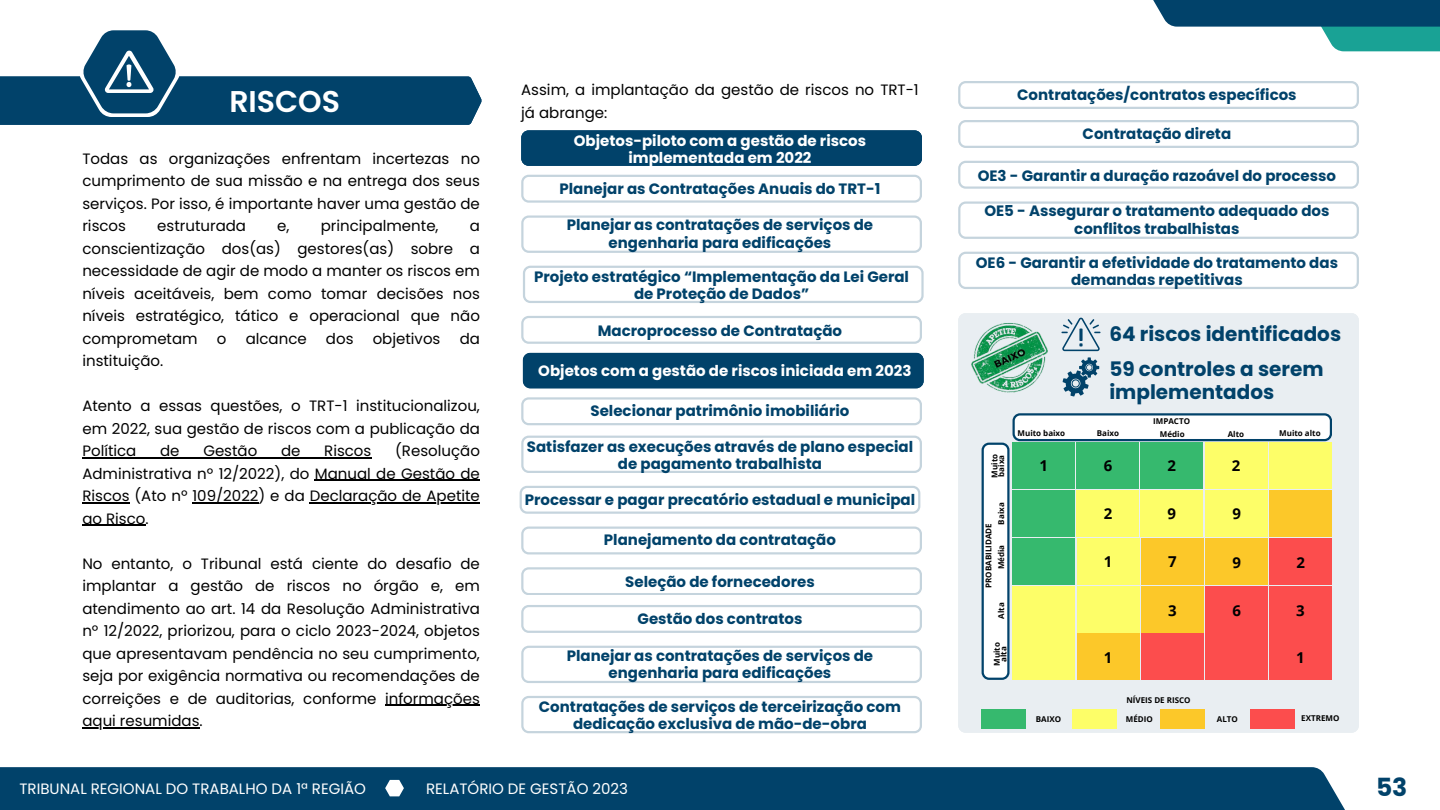
<style>
.page{position:relative;width:1440px;height:810px;background:#fff}
.page>*{position:absolute;margin:0;border:0;box-sizing:border-box;transform-origin:0 0}
.t1{font:600 30px "Poppins";color:#fff}
.t2{font:700 25px "Poppins";color:#01426a}
.t3{font:700 20px/34.8px "Poppins";color:#01426a}
.t4{font:15px/22.5px "Poppins";color:#000;text-align:justify}
.t5{font:700 15px/17.2px "Poppins";color:#01426a;text-align:center}
.t6{font:700 15px/17.2px "Poppins";color:#fff;text-align:center}
.t7{font:15px "Poppins";color:#fff}
.t8{font:700 15px "Open Sans";color:#000}
.t9{font:700 8px/6.7px "Open Sans";color:#000;text-align:center}
</style>
<div class="page">
<svg style="left:521px;top:397px;width:401px;height:28px"></svg>
<svg style="left:521px;top:605px;width:401px;height:28px"></svg>
<svg style="left:958px;top:161px;width:401px;height:27px"></svg>
<svg style="left:958px;top:201px;width:401px;height:38px"></svg>
<svg style="left:958px;top:252px;width:401px;height:37px"></svg>
<svg style="left:520px;top:486px;width:400px;height:28px"></svg>
<svg style="left:521px;top:527px;width:401px;height:27px"></svg>
<svg style="left:521px;top:567px;width:401px;height:28px"></svg>
<svg style="left:958px;top:81px;width:401px;height:28px"></svg>
<svg style="left:958px;top:120px;width:401px;height:28px"></svg>
<svg style="left:521px;top:696px;width:401px;height:37px"></svg>
<svg style="left:521px;top:646px;width:401px;height:37px"></svg>
<svg style="left:521px;top:436px;width:401px;height:37px"></svg>
<svg style="left:521px;top:175px;width:401px;height:27px"></svg>
<svg style="left:521px;top:316px;width:401px;height:28px"></svg>
<svg style="left:521px;top:215px;width:401px;height:38px"></svg>
<svg style="left:523px;top:266px;width:400px;height:37px"></svg>
<div style="left:521px;top:130px;width:401px;height:36px;background:#01426a"></div>
<div style="left:523px;top:353px;width:400px;height:35px;background:#01426a"></div>
<div style="left:958px;top:313px;width:401px;height:420px;background:#e9eef2"></div>
<svg style="left:1061px;top:318px;width:39px;height:33px"></svg>
<img style="left:972px;top:319px;width:76px;height:79px">
<svg style="left:982px;top:413px;width:350px;height:267px;background:#d5c374"></svg>
<svg style="left:1063px;top:357px;width:36px;height:39px"></svg>
<div style="left:982px;top:710px;width:44px;height:19px;background:#36b96e"></div>
<div style="left:1072px;top:710px;width:45px;height:19px;background:#fdfe68"></div>
<div style="left:1160px;top:710px;width:45px;height:19px;background:#fcc829"></div>
<div style="left:1250px;top:709px;width:45px;height:19px;background:#fc4d4d"></div>
<div style="left:0;top:767px;width:1354px;height:43px;background:#01426a"></div>
<svg style="left:385px;top:780px;width:19px;height:16px"></svg>
<svg style="left:1321px;top:27px;width:119px;height:24px;background:#27a89b"></svg>
<div style="left:1119px;top:0;width:321px;height:27px;background:#01426a"></div>
<svg style="left:0;top:30px;width:482px;height:95px"></svg>
<hr style="left:82px;top:457px;width:289px;height:2px;background:#000">
<hr style="left:315px;top:480px;width:165px;height:1px;background:#000">
<hr style="left:82px;top:502px;width:48px;height:2px;background:#000">
<hr style="left:192px;top:502px;width:67px;height:2px;background:#000">
<hr style="left:310px;top:502px;width:170px;height:2px;background:#000">
<hr style="left:82px;top:525px;width:63px;height:1px;background:#000">
<hr style="left:385px;top:705px;width:95px;height:1px;background:#000">
<hr style="left:82px;top:727px;width:118px;height:2px;background:#000">
<h1 class="t1" style="left:229px;top:80px;width:112px">RISCOS</h1>
<p class="t4" style="left:82px;top:147px;width:399px">Todas as organizações enfrentam incertezas no cumprimento de sua missão e na entrega dos seus serviços. Por isso, é importante haver uma gestão de riscos</p>
<p class="t4" style="left:157px;top:215px;width:90px">estruturada</p>
<p class="t4" style="left:277px;top:215px;width:14px">e,</p>
<p class="t4" style="left:321px;top:215px;width:119px">principalmente,</p>
<p class="t4" style="left:82px;top:215px;width:399px;text-indent:387px">a conscientização dos(as) gestores(as) sobre a necessidade de agir de modo a manter os riscos em níveis aceitáveis, bem como tomar decisões nos níveis estratégico, tático e operacional que não comprometam</p>
<p class="t4" style="left:217px;top:327px;width:11px">o</p>
<p class="t4" style="left:246px;top:327px;width:63px">alcance</p>
<p class="t4" style="left:326px;top:327px;width:29px">dos</p>
<p class="t4" style="left:373px;top:327px;width:69px">objetivos</p>
<p class="t4" style="left:460px;top:327px;width:22px">da</p>
<p class="t4" style="left:82px;top:350px;width:83px">instituição.</p>
<p class="t4" style="left:82px;top:395px;width:399px">Atento a essas questões, o TRT-1 institucionalizou, em 2022, sua gestão de riscos com a publicação da Política</p>
<p class="t4" style="left:82px;top:440px;width:399px;text-indent:313px">(Resolução Administrativa nº 12/2022), do Manual de Gestão de Riscos (Ato nº 109/2022) e da Declaração de Apetite ao Risco.</p>
<p class="t4" style="left:82px;top:552px;width:399px">No entanto, o Tribunal está ciente do desafio de implantar a gestão de riscos no órgão e, em atendimento ao art. 14 da Resolução Administrativa nº 12/2022, priorizou, para o ciclo 2023-2024, objetos que apresentavam pendência no seu cumprimento, seja por exigência normativa ou recomendações de correições e de auditorias, conforme informações aqui resumidas.</p>
<p class="t4" style="left:160px;top:440px;width:21px">de</p>
<p class="t4" style="left:203px;top:440px;width:55px">Gestão</p>
<p class="t4" style="left:281px;top:440px;width:21px">de</p>
<p class="t4" style="left:324px;top:440px;width:49px">Riscos</p>
<p class="t4" style="left:521px;top:79px;width:399px">Assim, a implantação da gestão de riscos no TRT-1 já abrange:</p>
<p class="t6" style="left:574px;top:132px;width:294px">Objetos-piloto com a gestão de riscos implementada em 2022</p>
<p class="t5" style="left:560px;top:180px;width:322px">Planejar as Contratações Anuais do TRT-1</p>
<p class="t5" style="left:567px;top:216px;width:308px">Planejar as contratações de serviços de engenharia para edificações</p>
<p class="t5" style="left:534px;top:268px;width:376px">Projeto estratégico “Implementação da Lei Geral de Proteção de Dados”</p>
<p class="t5" style="left:598px;top:322px;width:246px">Macroprocesso de Contratação</p>
<p class="t6" style="left:538px;top:362px;width:375px">Objetos com a gestão de riscos iniciada em 2023</p>
<p class="t5" style="left:590px;top:402px;width:261px">Selecionar patrimônio imobiliário</p>
<p class="t5" style="left:527px;top:438px;width:388px">Satisfazer as execuções através de plano especial de pagamento trabalhista</p>
<p class="t5" style="left:525px;top:491px;width:392px">Processar e pagar precatório estadual e municipal</p>
<p class="t5" style="left:604px;top:532px;width:234px">Planejamento da contratação</p>
<p class="t5" style="left:625px;top:573px;width:191px">Seleção de fornecedores</p>
<p class="t5" style="left:638px;top:610px;width:166px">Gestão dos contratos</p>
<p class="t5" style="left:567px;top:647px;width:308px">Planejar as contratações de serviços de engenharia para edificações</p>
<p class="t5" style="left:539px;top:698px;width:364px">Contratações de serviços de terceirização com dedicação exclusiva de mão-de-obra</p>
<p class="t5" style="left:1017px;top:86px;width:281px">Contratações/contratos específicos</p>
<p class="t5" style="left:1083px;top:126px;width:150px">Contratação direta</p>
<p class="t5" style="left:978px;top:167px;width:360px">OE3 - Garantir a duração razoável do processo</p>
<p class="t5" style="left:984px;top:202px;width:347px">OE5 - Assegurar o tratamento adequado dos conflitos trabalhistas</p>
<p class="t5" style="left:976px;top:254px;width:364px">OE6 - Garantir a efetividade do tratamento das demandas repetitivas</p>
<h3 class="t3" style="left:1109px;top:316px;width:233px">64 riscos identificados<br>59 controles a serem</h3>
<h3 class="t3" style="left:1109px;top:374px;width:166px">implementados</h3>
<p class="t9" style="left:991px;top:478px;width:25px;text-align:left;rotate:-90deg">Muito baixa</p>
<p class="t9" style="left:998px;top:525px;width:24px;rotate:-90deg">Baixa</p>
<p class="t9" style="left:985px;top:588px;width:66px;rotate:-90deg">PROBABILIDADE</p>
<p class="t9" style="left:998px;top:569px;width:26px;rotate:-90deg">Média</p>
<p class="t9" style="left:998px;top:619px;width:18px;rotate:-90deg">Alta</p>
<p class="t9" style="left:993px;top:666px;width:25px;rotate:-90deg">Muito alta</p>
<p class="t9" style="left:1018px;top:430px;width:49px">Muito baixo</p>
<p class="t9" style="left:1153px;top:418px;width:38px">IMPACTO</p>
<p class="t9" style="left:1097px;top:430px;width:24px">Baixo</p>
<p class="t9" style="left:1160px;top:430px;width:26px">Médio</p>
<p class="t9" style="left:1228px;top:431px;width:18px">Alto</p>
<p class="t9" style="left:1279px;top:430px;width:43px">Muito alto</p>
<p class="t8" style="left:1039px;top:455px;width:10px">1</p>
<p class="t8" style="left:1104px;top:455px;width:10px">6</p>
<p class="t8" style="left:1167px;top:455px;width:10px">2</p>
<p class="t8" style="left:1232px;top:455px;width:10px">2</p>
<p class="t8" style="left:1104px;top:503px;width:10px">2</p>
<p class="t8" style="left:1167px;top:503px;width:10px">9</p>
<p class="t8" style="left:1232px;top:503px;width:10px">9</p>
<p class="t8" style="left:1104px;top:551px;width:10px">1</p>
<p class="t8" style="left:1168px;top:551px;width:10px">7</p>
<p class="t8" style="left:1232px;top:552px;width:10px">9</p>
<p class="t8" style="left:1297px;top:552px;width:10px">2</p>
<p class="t8" style="left:1168px;top:600px;width:10px">3</p>
<p class="t8" style="left:1232px;top:600px;width:10px">6</p>
<p class="t8" style="left:1296px;top:600px;width:10px">3</p>
<p class="t8" style="left:1104px;top:647px;width:10px">1</p>
<p class="t8" style="left:1296px;top:647px;width:10px">1</p>
<p class="t9" style="left:1126px;top:697px;width:66px">NÍVEIS DE RISCO</p>
<p class="t9" style="left:1036px;top:716px;width:27px">BAIXO</p>
<p class="t9" style="left:1126px;top:716px;width:28px">MÉDIO</p>
<p class="t9" style="left:1217px;top:716px;width:23px">ALTO</p>
<p class="t9" style="left:1301px;top:715px;width:40px">EXTREMO</p>
<p class="t7" style="left:19px;top:778px;width:348px">TRIBUNAL REGIONAL DO TRABALHO DA 1ª REGIÃO</p>
<p class="t7" style="left:426px;top:778px;width:203px">RELATÓRIO DE GESTÃO 2023</p>
<h2 class="t2" style="left:1376px;top:770px;width:33px">53</h2>
</div>
